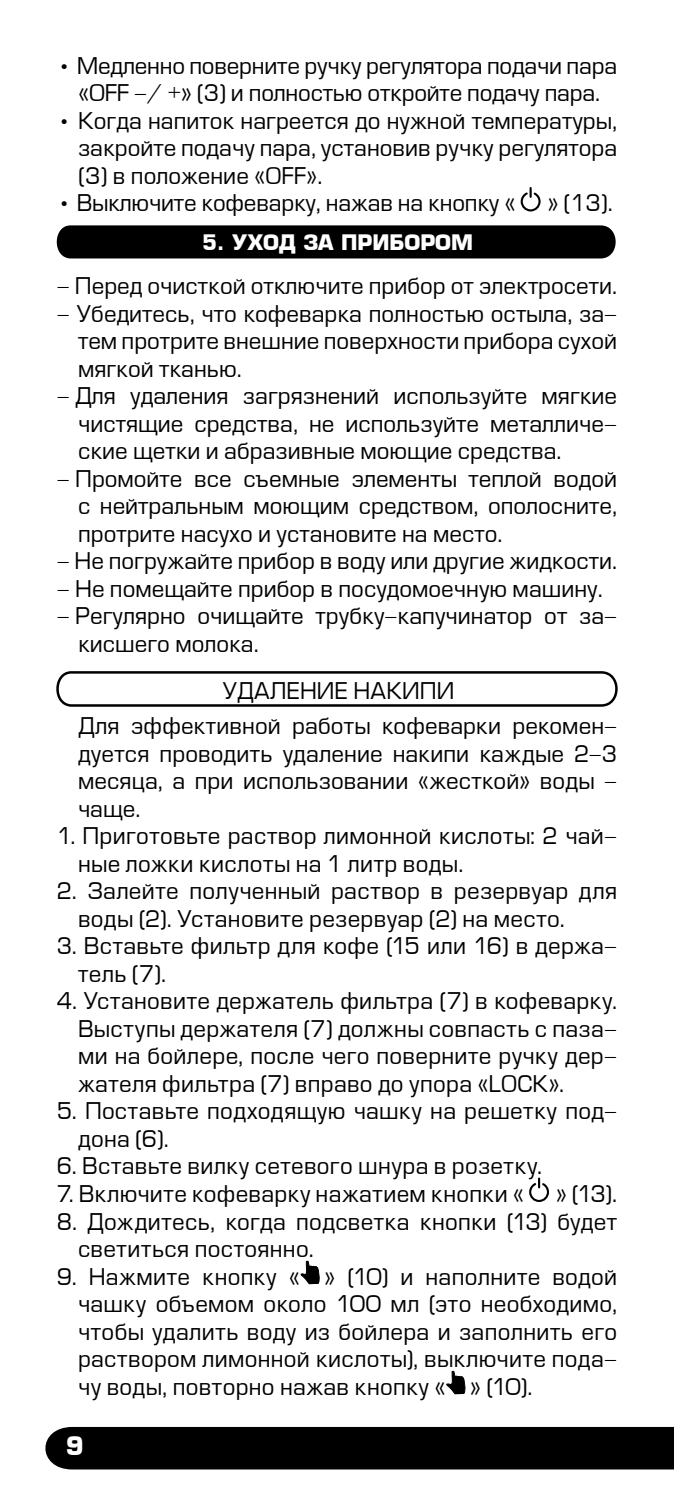
<style>
.page{position:relative;width:674px;height:1489px;background:#fff}
.page>*{position:absolute;margin:0;border:0;box-sizing:border-box;transform-origin:0 0}
.t1{font:700 25px "Europe";color:#fff}
.t2{font:22.5px/27.5px "Europe Normal";color:#000;text-align:justify}
.t3{font:700 20.75px "Europe";color:#fff}
</style>
<div class="page">
<div style="left:45px;top:1426px;width:628px;height:43px;background:#000"></div>
<svg style="left:520px;top:187px;width:21px;height:24px"></svg>
<div style="left:56px;top:225px;width:560px;height:33px;background:#000"></div>
<svg style="left:56px;top:671px;width:562px;height:36px"></svg>
<svg style="left:529px;top:1177px;width:20px;height:24px"></svg>
<svg style="left:300px;top:1260px;width:20px;height:24px"></svg>
<svg style="left:446px;top:1370px;width:20px;height:24px"></svg>
<p class="t2" style="left:57px;top:53px;width:561px;text-align:center">• Медленно поверните ручку регулятора подачи пара «OFF -/ +» (3) и полностью откройте подачу пара.</p>
<p class="t2" style="left:78px;top:108px;width:540px;text-indent:-21px">• Когда напиток нагреется до нужной температуры, закройте подачу пара, установив ручку регулятора (3) в положение «OFF».</p>
<p class="t2" style="left:57px;top:190px;width:460px">• Выключите кофеварку, нажав на кнопку «</p>
<p class="t2" style="left:547px;top:190px;width:67px">» (13).</p>
<p class="t3" style="left:202px;top:230px;width:272px">5. УХОД ЗА ПРИБОРОМ</p>
<p class="t2" style="left:57px;top:273px;width:561px">- Перед очисткой отключите прибор от электросети.</p>
<p class="t2" style="left:78px;top:300px;width:540px;text-indent:-21px">- Убедитесь, что кофеварка полностью остыла, за&shy;тем протрите внешние поверхности прибора сухой мягкой тканью.</p>
<p class="t2" style="left:78px;top:383px;width:540px;text-indent:-21px">- Для удаления загрязнений используйте мягкие чистящие средства, не используйте металличе&shy;ские щетки и абразивные моющие средства.</p>
<p class="t2" style="left:78px;top:465px;width:540px;text-indent:-21px">- Промойте все съемные элементы теплой водой с нейтральным моющим средством, ополосните, протрите насухо и установите на место.</p>
<p class="t2" style="left:57px;top:548px;width:561px">- Не погружайте прибор в воду или другие жидкости.</p>
<p class="t2" style="left:57px;top:575px;width:547px">- Не помещайте прибор в посудомоечную машину.</p>
<p class="t2" style="left:78px;top:603px;width:540px;text-indent:-21px">- Регулярно очищайте трубку-капучинатор от за&shy;кисшего молока.</p>
<p class="t2" style="left:78px;top:673px;width:540px;line-height:35.8px;text-indent:144px">УДАЛЕНИЕ НАКИПИ<br>Для эффективной работы кофеварки рекомен-</p>
<p class="t2" style="left:78px;top:740px;width:540px">дуется проводить удаление накипи каждые 2-3 месяца, а при использовании «жесткой» воды - чаще.</p>
<p class="t2" style="left:78px;top:823px;width:540px;text-indent:-21px">1. Приготовьте раствор лимонной кислоты: 2 чай&shy;ные ложки кислоты на 1 литр воды.</p>
<p class="t2" style="left:78px;top:878px;width:540px;text-indent:-21px">2. Залейте полученный раствор в резервуар для воды (2). Установите резервуар (2) на место.</p>
<p class="t2" style="left:78px;top:933px;width:540px;text-indent:-21px">3. Вставьте фильтр для кофе (15 или 16) в держа&shy;тель (7).</p>
<p class="t2" style="left:78px;top:988px;width:540px;text-indent:-21px">4. Установите держатель фильтра (7) в кофеварку.<br>Выступы держателя (7) должны совпасть с паза&shy;ми на бойлере, после чего поверните ручку дер&shy;жателя фильтра (7) вправо до упора «LOCK».</p>
<p class="t2" style="left:78px;top:1098px;width:540px;text-indent:-21px">5. Поставьте подходящую чашку на решетку под&shy;дона (6).</p>
<p class="t2" style="left:57px;top:1153px;width:486px">6. Вставьте вилку сетевого шнура в розетку.</p>
<p class="t2" style="left:57px;top:1180px;width:468px">7. Включите кофеварку нажатием кнопки «</p>
<p class="t2" style="left:555px;top:1180px;width:63px">» (13).</p>
<p class="t2" style="left:78px;top:1208px;width:540px;text-indent:-21px">8. Дождитесь, когда подсветка кнопки (13) будет светиться постоянно.</p>
<p class="t2" style="left:78px;top:1263px;width:540px;text-indent:-21px">9. Нажмите кнопку « » (10) и наполните водой чашку объемом около 100 мл (это необходимо, чтобы удалить воду из бойлера и заполнить его раствором лимонной кислоты), выключите пода&shy;чу воды, повторно нажав кнопку « » (10).</p>
<p class="t1" style="left:66px;top:1430px;width:19px">9</p>
</div>
